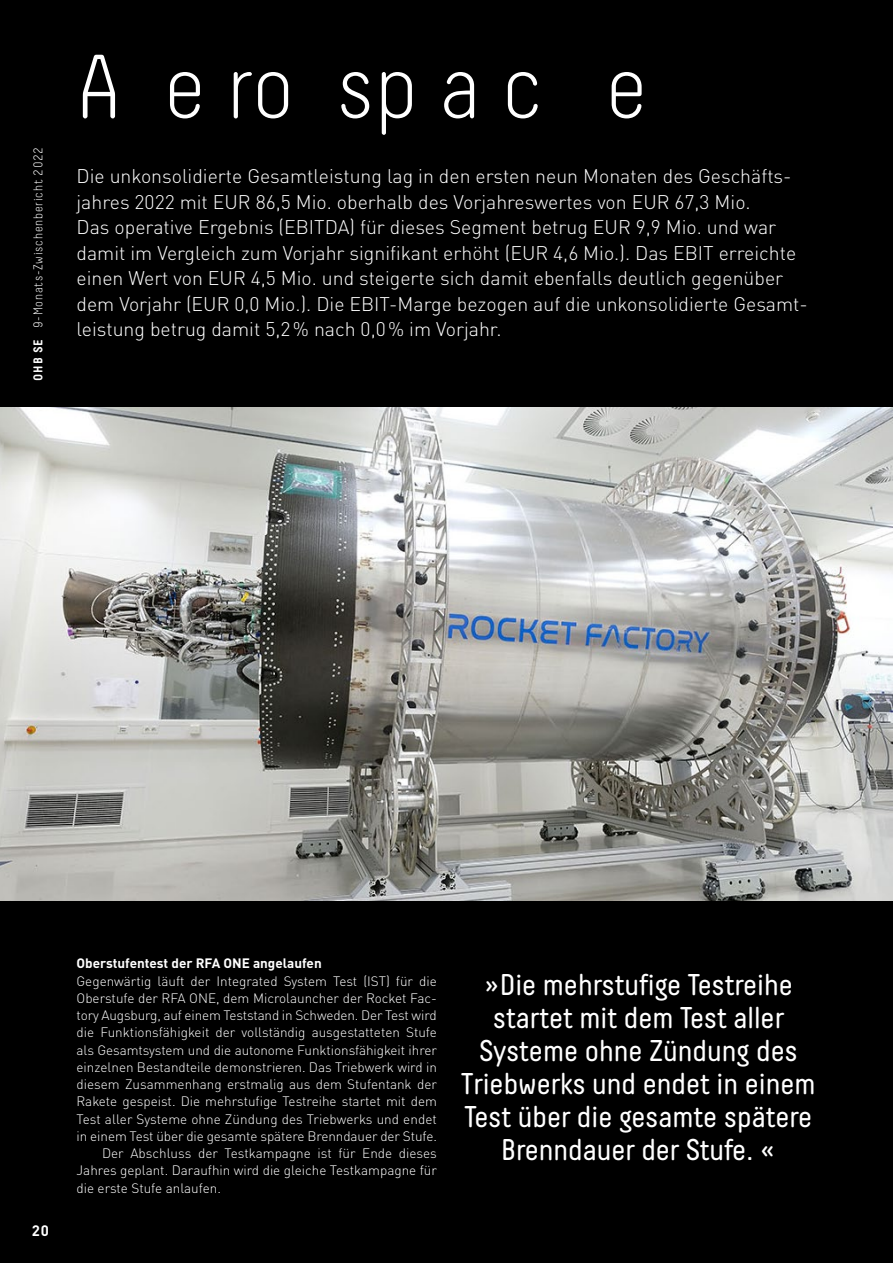
<style>
.page{position:relative;width:893px;height:1263px;background:#000}
.page>*{position:absolute;margin:0;border:0;box-sizing:border-box;transform-origin:0 0}
.t1{font:300 90px "Decima Round";color:#fff}
.t2{font:30px/33px "Decima Round";color:#fff;text-align:center}
.t3{font:300 19.5px/25.5px "DINOT";color:#fff}
.t4{font:700 15px "DINOT";color:#fff}
.t5{font:300 13.5px "DINOT";color:#fff}
.t6{font:700 13.5px "DINOT";color:#fff}
.t7{font:300 12.75px "Decima Round";letter-spacing:.065em;color:#fff}
.s1{font-weight:700}
</style>
<div class="page">
<img style="left:0;top:407px;width:893px;height:493px">
<p class="t7" style="left:31px;top:381px;width:235px;rotate:-90deg"><span class="s1">OHB SE</span> 9-Monats-Zwischenbericht 2022</p>
<h1 class="t1" style="left:77px;top:37px;width:571px">A e ro sp a c e</h1>
<p class="t3" style="left:77px;top:163px;width:733px">Die unkonsolidierte Gesamtleistung lag in den ersten neun Monaten des Geschäfts&shy;jahres 2022 mit EUR 86,5 Mio. oberhalb des Vorjahreswertes von EUR 67,3 Mio.<br>Das operative Ergebnis (EBITDA) für dieses Segment betrug EUR 9,9 Mio. und war damit im Vergleich zum Vorjahr signifikant erhöht (EUR 4,6 Mio.). Das EBIT erreichte einen Wert von EUR 4,5 Mio. und steigerte sich damit ebenfalls deutlich gegenüber dem Vorjahr (EUR 0,0 Mio.). Die EBIT-Marge bezogen auf die unkonsolidierte Gesamt&shy;leistung betrug damit 5,2% nach 0,0% im Vorjahr.</p>
<p class="t4" style="left:32px;top:1221px;width:19px">20</p>
<p class="t6" style="left:77px;top:955px;width:247px">Oberstufentest der RFA ONE angelaufen</p>
<p class="t5" style="left:77px;top:972px;width:362px">Gegenwärtig läuft der Integrated System Test (IST) für die</p>
<p class="t5" style="left:77px;top:990px;width:362px">Oberstufe der RFA ONE, dem Microlauncher der Rocket Fac-</p>
<p class="t5" style="left:77px;top:1007px;width:362px">tory Augsburg, auf einem Teststand in Schweden. Der Test wird</p>
<p class="t5" style="left:77px;top:1024px;width:362px">die Funktionsfähigkeit der vollständig ausgestatteten Stufe</p>
<p class="t5" style="left:77px;top:1041px;width:362px">als Gesamtsystem und die autonome Funktionsfähigkeit ihrer</p>
<p class="t5" style="left:77px;top:1059px;width:362px">einzelnen Bestandteile demonstrieren. Das Triebwerk wird in</p>
<p class="t5" style="left:77px;top:1076px;width:362px">diesem Zusammenhang erstmalig aus dem Stufentank der</p>
<p class="t5" style="left:77px;top:1093px;width:362px">Rakete gespeist. Die mehrstufige Testreihe startet mit dem</p>
<p class="t5" style="left:77px;top:1110px;width:362px">Test aller Systeme ohne Zündung des Triebwerks und endet</p>
<p class="t5" style="left:77px;top:1128px;width:362px">in einem Test über die gesamte spätere Brenndauer der Stufe.</p>
<p class="t5" style="left:102px;top:1145px;width:336px">Der Abschluss der Testkampagne ist für Ende dieses</p>
<p class="t5" style="left:77px;top:1162px;width:362px">Jahres geplant. Daraufhin wird die gleiche Testkampagne für</p>
<p class="t5" style="left:77px;top:1179px;width:146px">die erste Stufe anlaufen.</p>
<h2 class="t2" style="left:461px;top:968px;width:356px">»Die mehrstufige Testreihe startet mit dem Test aller<br>Systeme ohne Zündung des<br>Triebwerks und endet in einem<br>Test über die gesamte spätere<br>Brenndauer der Stufe. «</h2>
</div>
